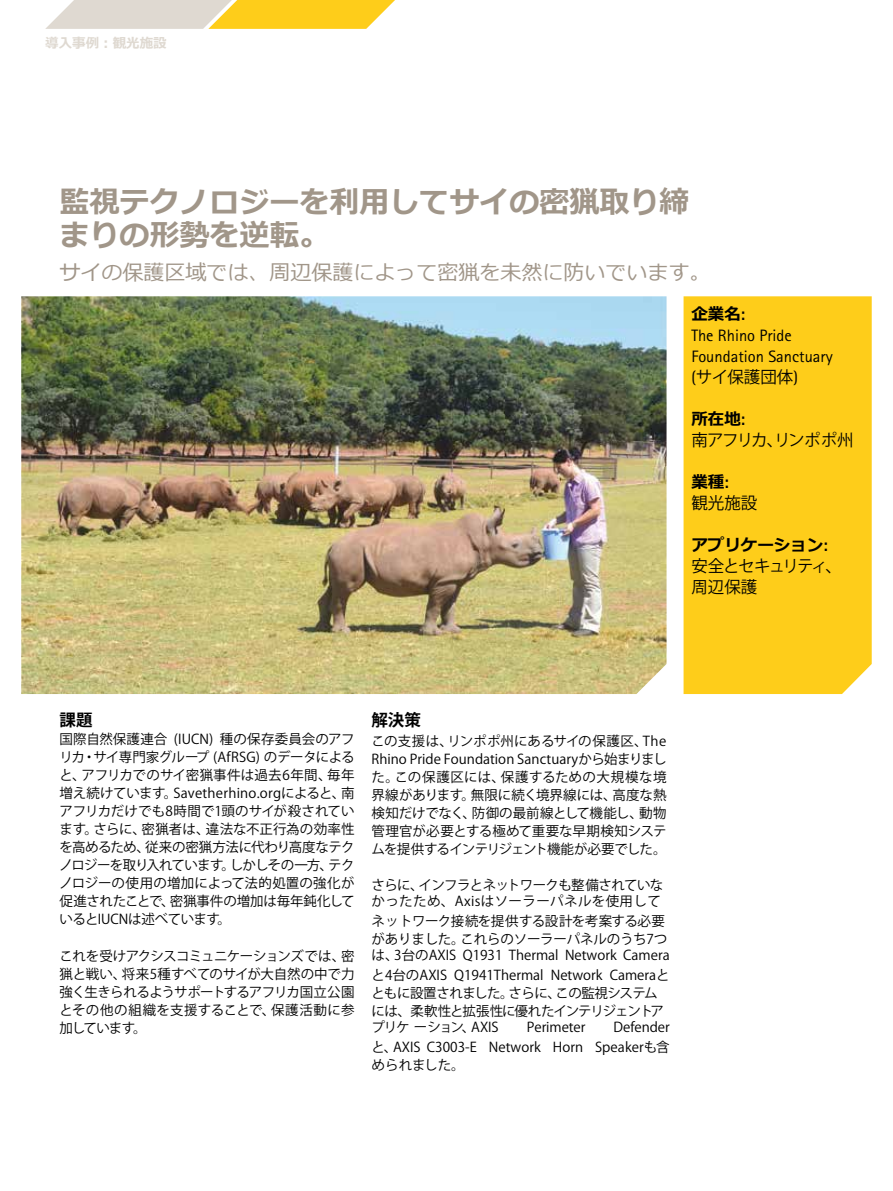
<style>
.page{position:relative;width:893px;height:1191px;background:#fff}
.page>*{position:absolute;margin:0;border:0;box-sizing:border-box;transform-origin:0 0}
.t1{font:700 30px/33px "Meiryo";color:#a19689}
.t2{font:21px "Meiryo";color:#a19689}
.t3{font:16.5px/21px "Rotis Sans Serif Pro";color:#000}
.t4{font:700 16.5px "Meiryo";color:#000}
.t5{font:16.5px/21px "Koz Go Pro";letter-spacing:-.08em;color:#000}
.t6{font:16.5px "Koz Go Pro";letter-spacing:-.03em;color:#000}
.t7{font:16.5px "Koz Go Pro";letter-spacing:-.065em;color:#000}
.t8{font:700 16.5px "Koz Go Pro";color:#000}
.t9{font:13.5px/18px "Koz Go Pro";letter-spacing:-.005em;color:#000;text-align:justify}
.t10{font:13.5px/16.6px "Koz Go Pro";letter-spacing:.03em;color:#000}
.t11{font:13.5px/18px "Koz Go Pro";letter-spacing:-.035em;color:#000}
.t12{font:700 13.5px "Meiryo";color:#dfd9d1}
.s1{font-family:"Lubalin Graph ECG";font-weight:600}
.s2{font-family:"Rotis Sans Serif Pro"}
</style>
<div class="page">
<svg style="left:45px;top:0;width:350px;height:29px;background:#f0d783"></svg>
<div style="left:684px;top:296px;width:188px;height:398px;background:#fecd1a"></div>
<img style="left:21px;top:296px;width:645px;height:398px">
<p class="t12" style="left:45px;top:34px;width:123px">導入事例：観光施設</p>
<h1 class="t1" style="left:60px;top:187px;width:631px">監視テクノロジーを利用してサイの密猟取り締まりの形勢を逆転。</h1>
<h2 class="t2" style="left:60px;top:258px;width:652px">サイの保護区域では、周辺保護によって密猟を未然に防いでいます。</h2>
<p class="t4" style="left:691px;top:302px;width:56px">企業名<span class="s1">:</span></p>
<p class="t3" style="left:691px;top:325px;width:143px">The Rhino Pride<br>Foundation Sanctuary</p>
<p class="t6" style="left:691px;top:366px;width:108px"><span class="s2">(</span>サイ保護団体<span class="s2">)</span></p>
<p class="t4" style="left:691px;top:407px;width:56px">所在地<span class="s1">:</span></p>
<p class="t7" style="left:691px;top:429px;width:164px">南アフリカ、リンポポ州</p>
<p class="t4" style="left:691px;top:470px;width:39px">業種<span class="s1">:</span></p>
<p class="t6" style="left:691px;top:492px;width:67px">観光施設</p>
<p class="t4" style="left:691px;top:533px;width:138px">アプリケーション<span class="s1">:</span></p>
<p class="t5" style="left:691px;top:555px;width:152px">安全とセキュリティ、周辺保護</p>
<p class="t8" style="left:60px;top:710px;width:35px">課題</p>
<p class="t9" style="left:60px;top:731px;width:296px">国際自然保護連合 (IUCN) 種の保存委員会のアフリカ・サイ専門家グループ (AfRSG) のデータによると、アフリカでのサイ密猟事件は過去6年間、毎年増え続けています。Savetherhino.orgによると、南アフリカだけでも8時間で1頭のサイが殺されています。さらに、密猟者は、違法な不正行為の効率性を高めるため、従来の密猟方法に代わり高度なテクノロジーを取り入れています。しかしその一方、テクノロジーの使用の増加によって法的処置の強化が促進されたことで、密猟事件の増加は毎年鈍化しているとIUCNは述べています。</p>
<p class="t9" style="left:60px;top:947px;width:296px">これを受けアクシスコミュニケーションズでは、密猟と戦い、将来5種すべてのサイが大自然の中で力強く生きられるようサポートするアフリカ国立公園とその他の組織を支援することで、保護活動に参加しています。</p>
<p class="t8" style="left:372px;top:709px;width:51px">解決策</p>
<p class="t9" style="left:372px;top:732px;width:296px">この支援は、リンポポ州にあるサイの保護区、The Rhino Pride Foundation Sanctuaryから始まりました。この保護区には、保護するための大規模な境界線があります。無限に続く境界線には、高度な熱検知だけでなく、防御の最前線として機能し、動物管理官が必要とする極めて重要な早期検知システムを提供するインテリジェント機能が必要でした。</p>
<p class="t10" style="left:372px;top:877px;width:293px">さらに、インフラとネットワークも整備されていなかったため、Axisはソーラーパネルを使用して</p>
<p class="t9" style="left:372px;top:912px;width:297px">ネットワーク接続を提供する設計を考案する必要がありました。これらのソーラーパネルのうち7つ</p>
<p class="t9" style="left:372px;top:946px;width:300px;line-height:19.4px">は、3台のAXIS Q1931 Thermal Network Cameraと4台のAXIS Q1941Thermal Network Cameraと</p>
<p class="t11" style="left:372px;top:984px;width:294px">ともに設置されました。さらに、この監視システムには、柔軟性と拡張性に優れたインテリジェントア</p>
<p class="t9" style="left:372px;top:1019px;width:129px">プリケーション、AXIS</p>
<p class="t9" style="left:527px;top:1019px;width:60px">Perimeter</p>
<p class="t9" style="left:372px;top:1018px;width:300px;line-height:19.4px;text-align:right">Defender<br>と、AXIS C3003-E Network Horn Speakerも含</p>
<p class="t9" style="left:372px;top:1056px;width:95px">められました。</p>
</div>
